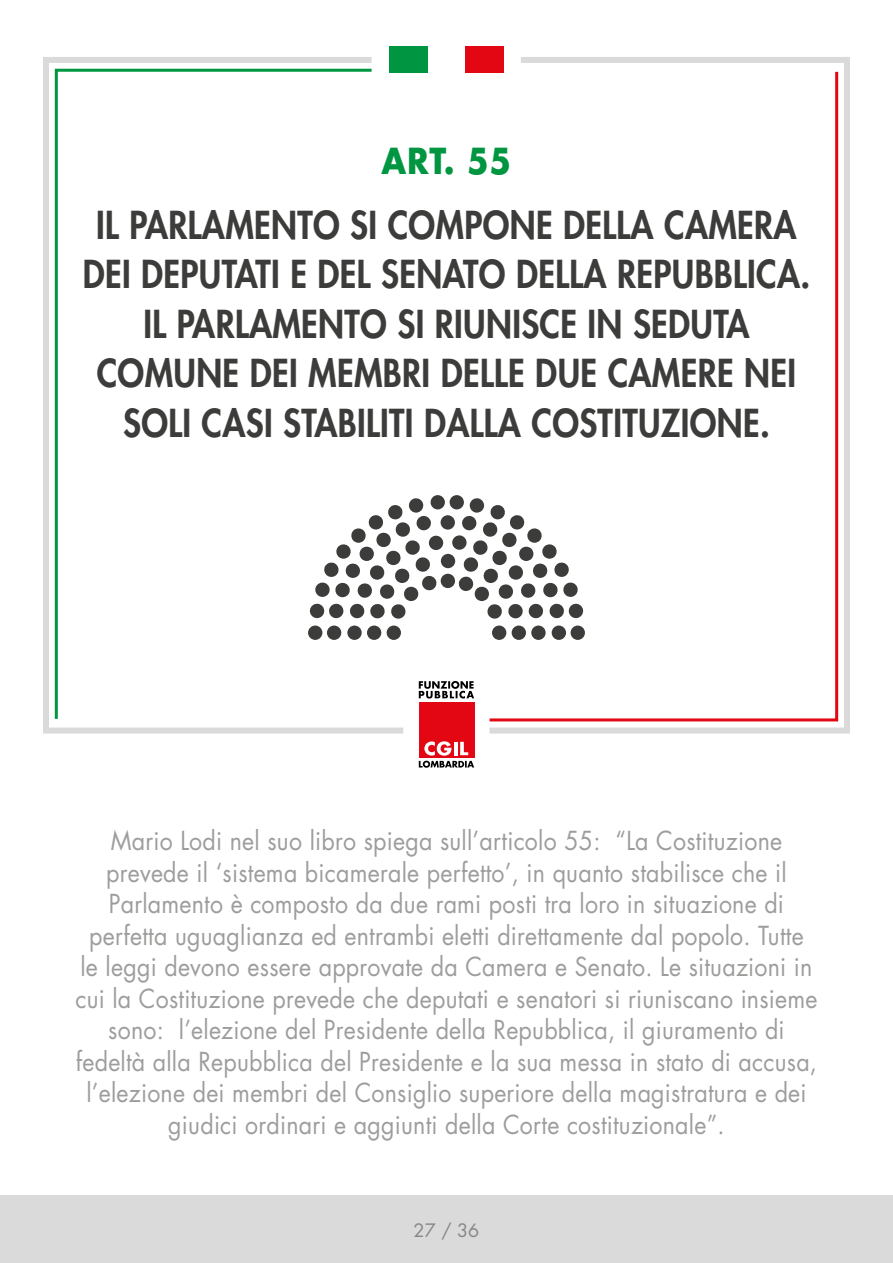
<style>
.page{position:relative;width:893px;height:1263px;background:#fff}
.page>*{position:absolute;margin:0;border:0;box-sizing:border-box;transform-origin:0 0}
.t1{font:800 37.5px/49.5px "Futura Std";letter-spacing:.01em;color:#3c3c3b;text-align:center;scale:.91 1}
.t2{font:700 34.95px "Futura Std";color:#009641;scale:.91 1}
.t3{font:25.5px/31.5px "Futura Std";letter-spacing:.01em;color:#9d9d9c;text-align:center;scale:.91 1}
.t4{font:18px "Futura Std";color:#878787}
</style>
<div class="page">
<div style="left:0;top:1195px;width:893px;height:68px;background:#dadada"></div>
<svg style="left:43px;top:57px;width:360px;height:677px"></svg>
<svg style="left:53px;top:67px;width:322px;height:655px"></svg>
<svg style="left:489px;top:57px;width:361px;height:677px"></svg>
<div style="left:389px;top:46px;width:38px;height:27px;background:#009641"></div>
<div style="left:466px;top:46px;width:38px;height:27px;background:#e30613"></div>
<div style="left:419px;top:702px;width:55px;height:55px;background:#e30613"></div>
<svg style="left:419px;top:741px;width:55px;height:27px"></svg>
<svg style="left:419px;top:681px;width:55px;height:17px"></svg>
<div style="left:308px;top:625px;width:14px;height:15px;background:#3c3c3b;border-radius:50%"></div>
<div style="left:387px;top:625px;width:14px;height:15px;background:#3c3c3b;border-radius:50%"></div>
<div style="left:367px;top:625px;width:14px;height:15px;background:#3c3c3b;border-radius:50%"></div>
<div style="left:347px;top:625px;width:15px;height:15px;background:#3c3c3b;border-radius:50%"></div>
<div style="left:327px;top:625px;width:14px;height:15px;background:#3c3c3b;border-radius:50%"></div>
<svg style="left:430px;top:495px;width:15px;height:14px"></svg>
<div style="left:571px;top:625px;width:14px;height:15px;background:#3c3c3b;border-radius:50%"></div>
<svg style="left:449px;top:495px;width:15px;height:14px"></svg>
<div style="left:492px;top:625px;width:14px;height:15px;background:#3c3c3b;border-radius:50%"></div>
<div style="left:512px;top:625px;width:14px;height:15px;background:#3c3c3b;border-radius:50%"></div>
<div style="left:531px;top:625px;width:15px;height:15px;background:#3c3c3b;border-radius:50%"></div>
<div style="left:552px;top:625px;width:14px;height:15px;background:#3c3c3b;border-radius:50%"></div>
<svg style="left:309px;top:497px;width:275px;height:122px"></svg>
<h2 class="t2" style="left:382px;top:138px;width:144px">ART. 55</h2>
<h1 class="t1" style="left:83px;top:200px;width:801px">IL PARLAMENTO SI COMPONE DELLA CAMERA DEI DEPUTATI E DEL SENATO DELLA REPUBBLICA.<br>IL PARLAMENTO SI RIUNISCE IN SEDUTA COMUNE DEI MEMBRI DELLE DUE CAMERE NEI SOLI CASI STABILITI DALLA COSTITUZIONE.</h1>
<p class="t3" style="left:75px;top:825px;width:817px">Mario Lodi nel suo libro spiega sull’articolo 55: “La Costituzione prevede il ‘sistema bicamerale perfetto’, in quanto stabilisce che il Parlamento è composto da due rami posti tra loro in situazione di perfetta uguaglianza ed entrambi eletti direttamente dal popolo. Tutte<br>le leggi devono essere approvate da Camera e Senato. Le situazioni in cui la Costituzione prevede che deputati e senatori si riuniscano insieme sono: l’elezione del Presidente della Repubblica, il giuramento di fedeltà alla Repubblica del Presidente e la sua messa in stato di accusa, l’elezione dei membri del Consiglio superiore della magistratura e dei giudici ordinari e aggiunti della Corte costituzionale”.</p>
<p class="t4" style="left:414px;top:1218px;width:67px">27 / 36</p>
</div>
